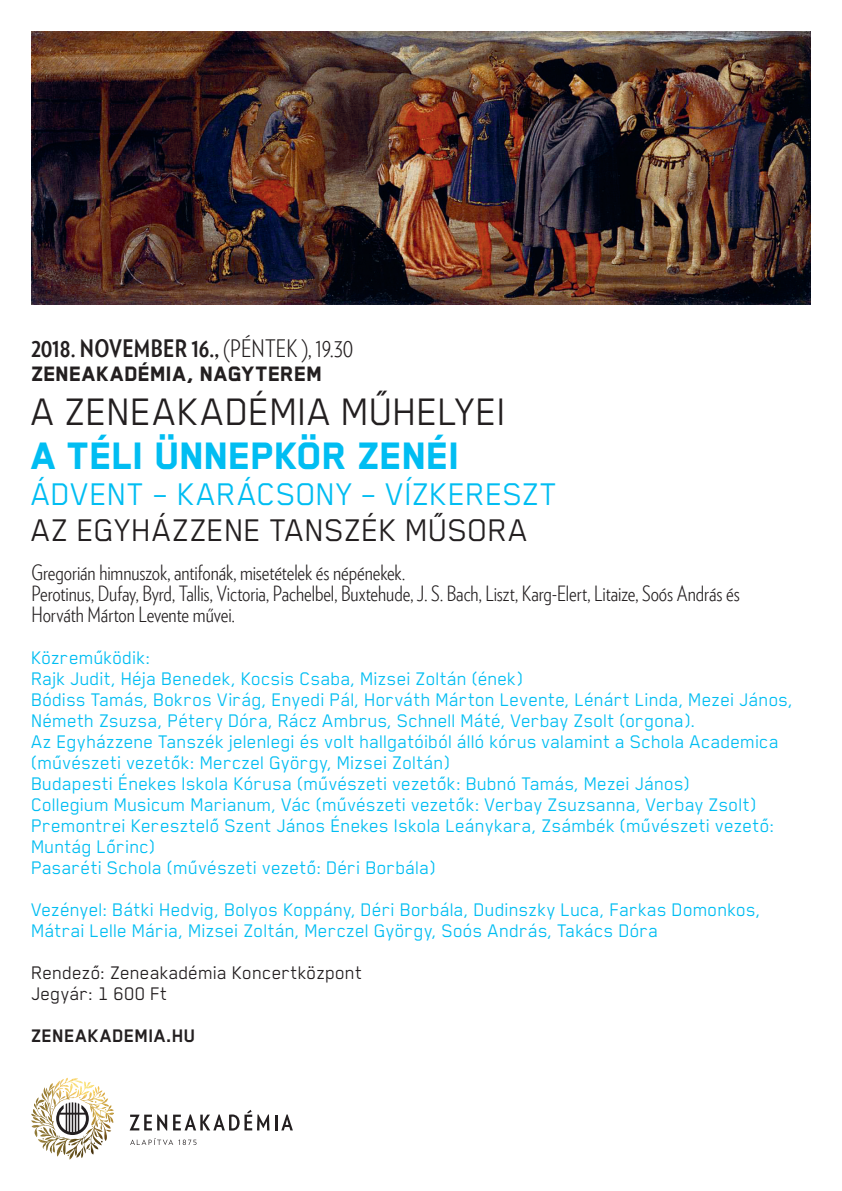
<style>
.page{position:relative;width:842px;height:1191px;background:#fff}
.page>*{position:absolute;margin:0;border:0;box-sizing:border-box;transform-origin:0 0}
.t1{font:44.1px "Blender Pro";letter-spacing:-.015em;color:#231f20}
.t2{font:800 44.1px "Blender Pro";letter-spacing:-.01em;color:#01bdf2}
.t3{font:36.1px "Blender Pro";letter-spacing:.005em;color:#01bdf2}
.t4{font:36.1px "Blender Pro";color:#231f20}
.t5{font:700 24.1px "Verlag Condensed";letter-spacing:.005em;color:#231f20}
.t6{font:800 24.1px "Blender Pro";letter-spacing:.01em;color:#231f20}
.t7{font:21px/21px "Blender Pro";color:#01bdf2}
.t8{font:300 21px/21px "Verlag Condensed";letter-spacing:-.005em;color:#231f20}
.t9{font:21px "Blender Pro";letter-spacing:-.005em;color:#231f20}
.t10{font:700 21px "Blender Pro";letter-spacing:.005em;color:#231f20}
.s1{font-weight:300}
</style>
<div class="page">
<img style="left:31px;top:31px;width:780px;height:273px">
<svg style="left:130px;top:1138px;width:67px;height:7px"></svg>
<svg style="left:130px;top:1114px;width:37px;height:16px"></svg>
<svg style="left:173px;top:1110px;width:96px;height:20px"></svg>
<svg style="left:275px;top:1114px;width:18px;height:16px"></svg>
<img style="left:31px;top:1078px;width:63px;height:59px">
<p class="t5" style="left:31px;top:330px;width:323px">2018. NOVEMBER 16., <span class="s1">(PÉNTEK ), 19.30</span></p>
<p class="t6" style="left:31px;top:361px;width:293px">ZENEAKADÉMIA, NAGYTEREM</p>
<p class="t1" style="left:31px;top:388px;width:477px">A ZENEAKADÉMIA MŰHELYEI</p>
<p class="t2" style="left:31px;top:432px;width:430px">A TÉLI ÜNNEPKÖR ZENÉI</p>
<p class="t3" style="left:31px;top:475px;width:528px">ÁDVENT – KARÁCSONY – VÍZKERESZT</p>
<p class="t4" style="left:31px;top:511px;width:498px">AZ EGYHÁZZENE TANSZÉK MŰSORA</p>
<p class="t8" style="left:31px;top:561px;width:375px">Gregorián himnuszok, antifonák, misetételek és népénekek.</p>
<p class="t8" style="left:31px;top:582px;width:710px">Perotinus, Dufay, Byrd, Tallis, Victoria, Pachelbel, Buxtehude, J. S. Bach, Liszt, Karg-Elert, Litaize, Soós András és<br>Horváth Márton Levente művei.</p>
<p class="t7" style="left:31px;top:646px;width:121px">Közreműködik:</p>
<p class="t7" style="left:31px;top:667px;width:494px">Rajk Judit, Héja Benedek, Kocsis Csaba, Mizsei Zoltán (ének)</p>
<p class="t7" style="left:31px;top:688px;width:763px">Bódiss Tamás, Bokros Virág, Enyedi Pál, Horváth Márton Levente, Lénárt Linda, Mezei János,<br>Németh Zsuzsa, Pétery Dóra, Rácz Ambrus, Schnell Máté, Verbay Zsolt (orgona).</p>
<p class="t7" style="left:31px;top:730px;width:749px">Az Egyházzene Tanszék jelenlegi és volt hallgatóiból álló kórus valamint a Schola Academica (művészeti vezetők: Merczel György, Mizsei Zoltán)</p>
<p class="t7" style="left:31px;top:772px;width:660px">Budapesti Énekes Iskola Kórusa (művészeti vezetők: Bubnó Tamás, Mezei János)</p>
<p class="t7" style="left:31px;top:793px;width:727px">Collegium Musicum Marianum, Vác (művészeti vezetők: Verbay Zsuzsanna, Verbay Zsolt)</p>
<p class="t7" style="left:31px;top:814px;width:745px">Premontrei Keresztelő Szent János Énekes Iskola Leánykara, Zsámbék (művészeti vezető:<br>Muntág Lőrinc)</p>
<p class="t7" style="left:31px;top:856px;width:406px">Pasaréti Schola (művészeti vezető: Déri Borbála)</p>
<p class="t7" style="left:31px;top:898px;width:731px">Vezényel: Bátki Hedvig, Bolyos Koppány, Déri Borbála, Dudinszky Luca, Farkas Domonkos,<br>Mátrai Lelle Mária, Mizsei Zoltán, Merczel György, Soós András, Takács Dóra</p>
<p class="t9" style="left:31px;top:961px;width:333px">Rendező: Zeneakadémia Koncertközpont</p>
<p class="t9" style="left:31px;top:982px;width:138px">Jegyár: 1 600 Ft</p>
<p class="t10" style="left:31px;top:1024px;width:166px">ZENEAKADEMIA.HU</p>
</div>
